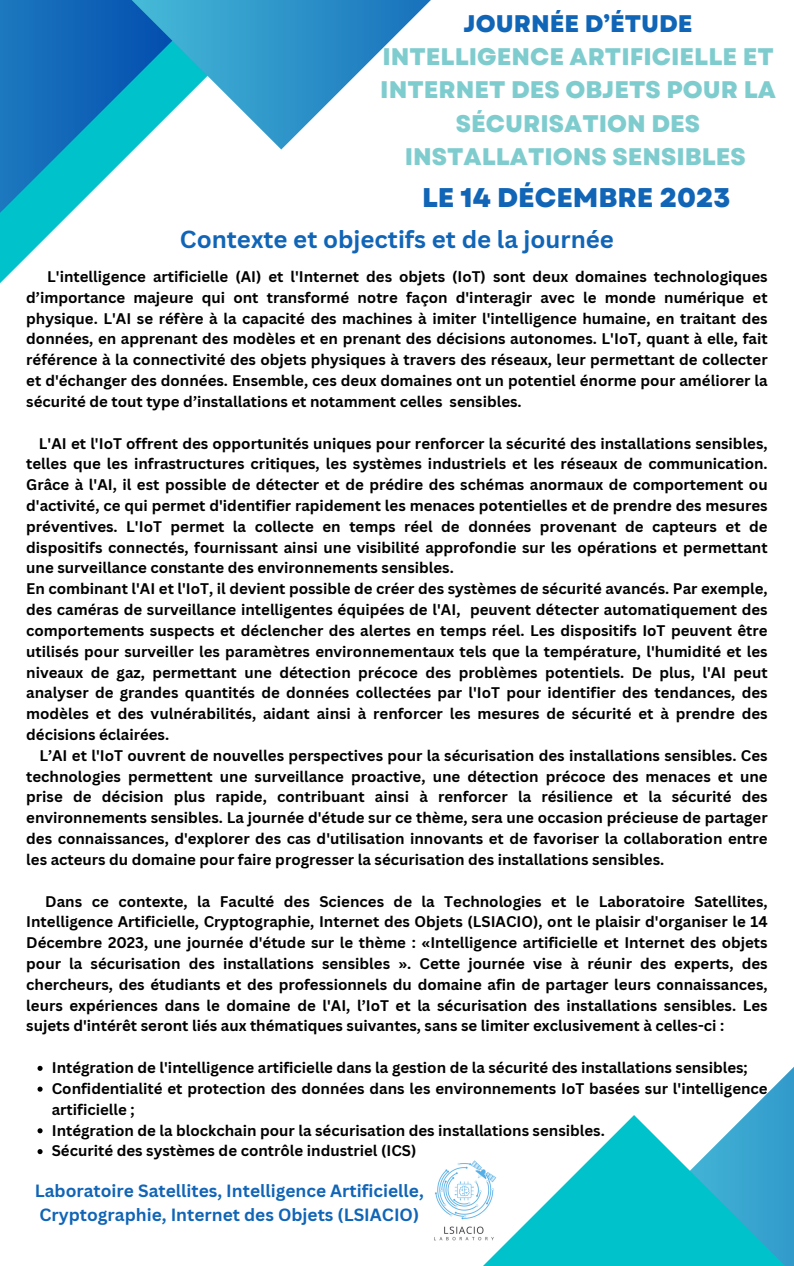
<style>
.page{position:relative;width:794px;height:1266px;background:#fff}
.page>*{position:absolute;margin:0;border:0;box-sizing:border-box;transform-origin:0 0}
.t1{font:800 27px "Garet";color:#1165b7}
.t2{font:800 24px/33.2px "Garet";color:#7fcccf;text-align:center}
.t3{font:700 24px "Canva Sans";color:#1165b7}
.t4{font:800 24px "Garet";color:#1165b7}
.t5{font:700 17.25px/23.6px "Canva Sans";color:#1165b7}
.t6{font:700 15px/20.9px "Canva Sans";color:#000;text-align:justify}
</style>
<div class="page">
<svg style="left:483px;top:1115px;width:310px;height:151px"></svg>
<svg style="left:0;top:149px;width:135px;height:134px"></svg>
<svg style="left:0;top:0;width:431px;height:149px"></svg>
<svg style="left:37px;top:1066px;width:6px;height:5px"></svg>
<svg style="left:37px;top:1086px;width:6px;height:5px"></svg>
<svg style="left:37px;top:1128px;width:6px;height:5px"></svg>
<svg style="left:37px;top:1149px;width:6px;height:5px"></svg>
<img style="left:434px;top:1159px;width:64px;height:86px">
<p class="t4" style="left:463px;top:6px;width:230px">JOURNÉE D’ÉTUDE</p>
<p class="t2" style="left:380px;top:40px;width:397px">INTELLIGENCE ARTIFICIELLE ET<br>INTERNET DES OBJETS POUR LA<br>SÉCURISATION DES<br>INSTALLATIONS SENSIBLES</p>
<p class="t1" style="left:422px;top:178px;width:310px">LE 14 DÉCEMBRE 2023</p>
<p class="t3" style="left:180px;top:223px;width:435px">Contexte et objectifs et de la journée</p>
<p class="t6" style="left:26px;top:266px;width:742px;text-indent:21px">L'intelligence artificielle (AI) et l'Internet des objets (IoT) sont deux domaines technologiques d’importance majeure qui ont transformé notre façon d'interagir avec le monde numérique et physique. L'AI se réfère à la capacité des machines à imiter l'intelligence humaine, en traitant des données, en apprenant des modèles et en prenant des décisions autonomes. L'IoT, quant à elle, fait référence à la connectivité des objets physiques à travers des réseaux, leur permettant de collecter et d'échanger des données. Ensemble, ces deux domaines ont un potentiel énorme pour améliorer la sécurité de tout type d’installations et notamment celles sensibles.</p>
<p class="t6" style="left:26px;top:432px;width:742px;text-indent:13px">L'AI et l'IoT offrent des opportunités uniques pour renforcer la sécurité des installations sensibles, telles que les infrastructures critiques, les systèmes industriels et les réseaux de communication.<br>Grâce à l'AI, il est possible de détecter et de prédire des schémas anormaux de comportement ou d'activité, ce qui permet d'identifier rapidement les menaces potentielles et de prendre des mesures préventives. L'IoT permet la collecte en temps réel de données provenant de capteurs et de dispositifs connectés, fournissant ainsi une visibilité approfondie sur les opérations et permettant une surveillance constante des environnements sensibles.</p>
<p class="t6" style="left:26px;top:578px;width:742px">En combinant l'AI et l'IoT, il devient possible de créer des systèmes de sécurité avancés. Par exemple, des caméras de surveillance intelligentes équipées de l'AI, peuvent détecter automatiquement des comportements suspects et déclencher des alertes en temps réel. Les dispositifs IoT peuvent être utilisés pour surveiller les paramètres environnementaux tels que la température, l'humidité et les niveaux de gaz, permettant une détection précoce des problèmes potentiels. De plus, l'AI peut analyser de grandes quantités de données collectées par l'IoT pour identifier des tendances, des modèles et des vulnérabilités, aidant ainsi à renforcer les mesures de sécurité et à prendre des décisions éclairées.</p>
<p class="t6" style="left:26px;top:744px;width:742px;text-indent:13px">L’AI et l'IoT ouvrent de nouvelles perspectives pour la sécurisation des installations sensibles. Ces technologies permettent une surveillance proactive, une détection précoce des menaces et une prise de décision plus rapide, contribuant ainsi à renforcer la résilience et la sécurité des environnements sensibles. La journée d'étude sur ce thème, sera une occasion précieuse de partager des connaissances, d'explorer des cas d'utilisation innovants et de favoriser la collaboration entre les acteurs du domaine pour faire progresser la sécurisation des installations sensibles.</p>
<p class="t6" style="left:26px;top:890px;width:742px;text-indent:19px">Dans ce contexte, la Faculté des Sciences de la Technologies et le Laboratoire Satellites, Intelligence Artificielle, Cryptographie, Internet des Objets (LSIACIO), ont le plaisir d'organiser le 14<br>Décembre 2023, une journée d'étude sur le thème : «Intelligence artificielle et Internet des objets pour la sécurisation des installations sensibles ». Cette journée vise à réunir des experts, des chercheurs, des étudiants et des professionnels du domaine afin de partager leurs connaissances, leurs expériences dans le domaine de l'AI, l’IoT et la sécurisation des installations sensibles. Les sujets d'intérêt seront liés aux thématiques suivantes, sans se limiter exclusivement à celles-ci :</p>
<p class="t6" style="left:52px;top:1057px;width:697px">Intégration de l'intelligence artificielle dans la gestion de la sécurité des installations sensibles;</p>
<p class="t6" style="left:52px;top:1077px;width:717px">Confidentialité et protection des données dans les environnements IoT basées sur l'intelligence artificielle ;</p>
<p class="t6" style="left:52px;top:1119px;width:554px">Intégration de la blockchain pour la sécurisation des installations sensibles.</p>
<p class="t6" style="left:52px;top:1140px;width:366px">Sécurité des systèmes de contrôle industriel (ICS)</p>
<p class="t5" style="left:35px;top:1178px;width:390px">Laboratoire Satellites, Intelligence Artificielle,<br>Cryptographie, Internet des Objets (LSIACIO)</p>
</div>
